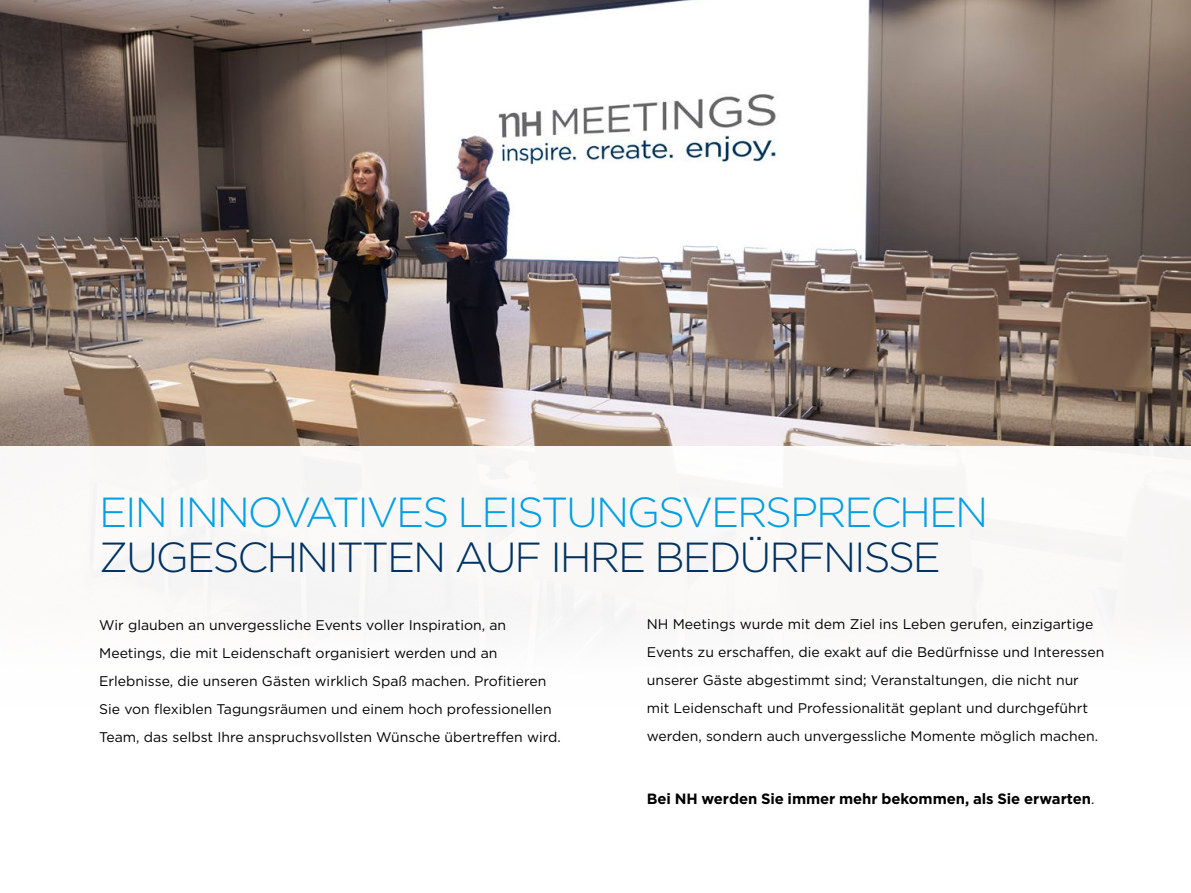
<style>
.page{position:relative;width:1191px;height:893px;background:#fff}
.page>*{position:absolute;margin:0;border:0;box-sizing:border-box;transform-origin:0 0}
.t1{font:300 42px "Gotham";letter-spacing:-.05em;color:#009fe3}
.t2{font:300 42px "Gotham";letter-spacing:-.05em;color:#003160}
.t3{font:700 14.88px "Gotham";letter-spacing:-.005em;color:#000}
.t4{font:14px/28px "Gotham";color:#000}
.s1{font-weight:400;font-size:14px}
</style>
<div class="page">
<img style="left:0;top:0;width:1191px;height:446px">
<h1 class="t1" style="left:99px;top:485px;width:890px">EIN INNOVATIVES LEISTUNGSVERSPRECHEN</h1>
<h1 class="t2" style="left:99px;top:530px;width:843px">ZUGESCHNITTEN AUF IHRE BEDÜRFNISSE</h1>
<p class="t4" style="left:99px;top:611px;width:463px">Wir glauben an unvergessliche Events voller Inspiration, an Meetings, die mit Leidenschaft organisiert werden und an Erlebnisse, die unseren Gästen wirklich Spaß machen. Profitieren Sie von flexiblen Tagungsräumen und einem hoch professionellen Team, das selbst Ihre anspruchsvollsten Wünsche übertreffen wird.</p>
<p class="t4" style="left:647px;top:610px;width:459px">NH Meetings wurde mit dem Ziel ins Leben gerufen, einzigartige Events zu erschaffen, die exakt auf die Bedürfnisse und Interessen unserer Gäste abgestimmt sind; Veranstaltungen, die nicht nur mit Leidenschaft und Professionalität geplant und durchgeführt werden, sondern auch unvergessliche Momente möglich machen.</p>
<p class="t3" style="left:647px;top:788px;width:449px">Bei NH werden Sie immer mehr bekommen, als Sie erwarten<span class="s1">.</span></p>
</div>
